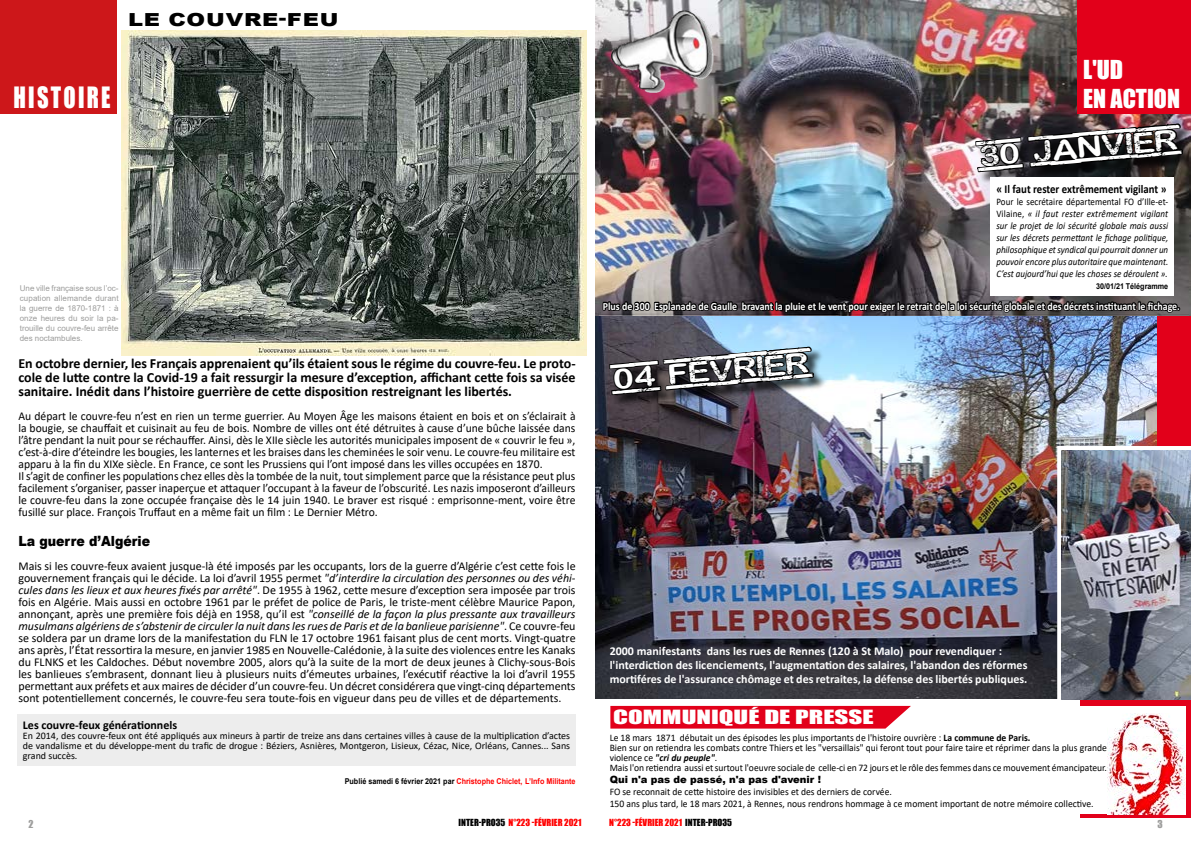
<style>
.page{position:relative;width:1191px;height:842px;background:#fff}
.page>*{position:absolute;margin:0;border:0;box-sizing:border-box;transform-origin:0 0}
.t1{font:36px "TOPSECRET";color:#fff;scale:1.25 1}
.t2{font:27px "Impact";letter-spacing:.1em;color:#fff;scale:.83 1}
.t3{font:24px/28.8px "Impact";color:#fff}
.t4{font:18px "Impact";color:#fff;scale:1.5 1}
.t5{font:900 18px "Arial";letter-spacing:.035em;color:#000;scale:1.25 1}
.t6{font:700 14px/14px "Calibri";color:#000;text-align:justify}
.t7{font:900 14px "Arial";color:#000;scale:.9 1}
.t8{font:12px/12px "Calibri";color:#000}
.t9{font:700 12px/14px "Calibri";color:#fff}
.t10{font:700 12px "Calibri";color:#000;scale:.9 1}
.t11{font:700 12px "Calibri";color:#000}
.t12{font:700 11px "Calibri";color:#fff;scale:.9 1}
.t13{font:10px/10px "Calibri";color:#000;scale:.96 1}
.t14{font:italic 10px/12px "Calibri";color:#000;text-align:justify;scale:.9 1}
.t15{font:10px/10px "Calibri";color:#000;text-align:justify}
.t16{font:900 10px "Arial";color:#000}
.t17{font:10px "Impact";color:#9d9d9c}
.t18{font:9px "Impact";color:#f00}
.t19{font:8px/10px "Arial";color:#9d9d9c;text-align:justify}
.t20{font:700 8px "Arial";color:#f00;scale:.9 1}
.t21{font:700 8px "Arial";color:#000;scale:.9 1}
.s1{font-style:italic}
.s2{color:#000}
.s3{font-style:normal}
.s4{font-weight:700}
.s5{font-weight:700;font-style:italic}
</style>
<div class="page">
<div style="left:1080px;top:310px;width:111px;height:508px;background:#e2001a"></div>
<img style="left:596px;top:0;width:595px;height:316px">
<div style="left:0;top:0;width:116px;height:113px;background:#cd171a"></div>
<div style="left:17px;top:714px;width:559px;height:51px;background:#ededed"></div>
<img style="left:122px;top:30px;width:465px;height:325px">
<div style="left:1077px;top:0;width:114px;height:114px;background:#e2001a"></div>
<img style="left:609px;top:9px;width:108px;height:83px">
<div style="left:976px;top:126px;width:215px;height:59px;background:#000;opacity:.75"></div>
<img style="left:974px;top:55px;width:210px;height:189px">
<div style="left:990px;top:178px;width:184px;height:118px;background:#fff"></div>
<img style="left:601px;top:290px;width:590px;height:410px">
<img style="left:1061px;top:451px;width:130px;height:248px">
<div style="left:609px;top:706px;width:576px;height:108px;background:#fff"></div>
<svg style="left:610px;top:706px;width:301px;height:23px;background:#e30f27"></svg>
<img style="left:1107px;top:713px;width:78px;height:101px">
<h3 class="t5" style="left:128px;top:6px;width:170px">LE COUVRE-FEU</h3>
<h2 class="t2" style="left:14px;top:76px;width:118px">HISTOIRE</h2>
<p class="t19" style="left:20px;top:283px;width:100px">Une ville française sous l’oc&shy;cupation allemande durant la guerre de 1870-1871 : à onze heures du soir la pa&shy;trouille du couvre-feu arrête des noctambules.</p>
<p class="t6" style="left:18px;top:356px;width:559px">En octobre dernier, les Français apprenaient qu’ils étaient sous le régime du couvre-feu. Le proto&shy;cole de lutte contre la Covid-19 a fait ressurgir la mesure d’exception, affichant cette fois sa visée sanitaire. Inédit dans l’histoire guerrière de cette disposition restreignant les libertés.</p>
<p class="t8" style="left:18px;top:409px;width:558px">Au départ le couvre-feu n’est en rien un terme guerrier. Au Moyen Âge les maisons étaient en bois et on s’éclairait à la bougie, se chauffait et cuisinait au feu de bois. Nombre de villes ont été détruites à cause d’une bûche laissée dans l’âtre pendant la nuit pour se réchauffer. Ainsi, dès le XIIe siècle les autorités municipales imposent de « couvrir le feu », c’est-à-dire d’éteindre les bougies, les lanternes et les braises dans les cheminées le soir venu. Le couvre-feu militaire est apparu à la fin du XIXe siècle. En France, ce sont les Prussiens qui l’ont imposé dans les villes occupées en 1870.<br>Il s’agit de confiner les populations chez elles dès la tombée de la nuit, tout simplement parce que la résistance peut plus facilement s’organiser, passer inaperçue et attaquer l’occupant à la faveur de l’obscurité. Les nazis imposeront d’ailleurs le couvre-feu dans la zone occupée française dès le 14 juin 1940. Le braver est risqué : emprisonne-ment, voire être fusillé sur place. François Truffaut en a même fait un film : Le Dernier Métro.</p>
<p class="t7" style="left:18px;top:531px;width:148px">La guerre d’Algérie</p>
<p class="t8" style="left:18px;top:559px;width:559px;text-align:justify">Mais si les couvre-feux avaient jusque-là été imposés par les occupants, lors de la guerre d’Algérie c’est cette fois le gouvernement français qui le décide. La loi d’avril 1955 permet <span class="s1">"d’interdire la circulation des personnes ou des véhi&shy;cules dans les lieux et aux heures fixés par arrêté"</span>. De 1955 à 1962, cette mesure d’exception sera imposée par trois fois en Algérie. Mais aussi en octobre 1961 par le préfet de police de Paris, le triste-ment célèbre Maurice Papon, annonçant, après une première fois déjà en 1958, qu’il est <span class="s1">"conseillé de la façon la plus pressante aux travailleurs musulmans algériens de s’abstenir de circuler la nuit dans les rues de Paris et de la banlieue parisienne"</span>. Ce couvre-feu se soldera par un drame lors de la manifestation du FLN le 17 octobre 1961 faisant plus de cent morts. Vingt-quatre ans après, l’État ressortira la mesure, en janvier 1985 en Nouvelle-Calédonie, à la suite des violences entre les Kanaks du FLNKS et les Caldoches. Début novembre 2005, alors qu’à la suite de la mort de deux jeunes à Clichy-sous-Bois les banlieues s’embrasent, donnant lieu à plusieurs nuits d’émeutes urbaines, l’exécutif réactive la loi d’avril 1955 permettant aux préfets et aux maires de décider d’un couvre-feu. Un décret considérera que vingt-cinq départements sont potentiellement concernés, le couvre-feu sera toute-fois en vigueur dans peu de villes et de départements.</p>
<p class="t11" style="left:23px;top:717px;width:156px">Les couvre-feux générationnels</p>
<p class="t15" style="left:23px;top:730px;width:549px">En 2014, des couvre-feux ont été appliqués aux mineurs à partir de treize ans dans certaines villes à cause de la multiplication d’actes de vandalisme et du développe-ment du trafic de drogue : Béziers, Asnières, Montgeron, Lisieux, Cézac, Nice, Orléans, Cannes... Sans grand succès.</p>
<p class="t20" style="left:345px;top:775px;width:258px"><span class="s2">Publié samedi 6 février 2021 par</span> Christophe Chiclet, L’Info Militante</p>
<h3 class="t3" style="left:1083px;top:55px;width:98px">L'UD<br>EN ACTION</h3>
<h1 class="t1" style="left:979px;top:138px;width:160px;rotate:-5deg">30 JANVIER</h1>
<p class="t10" style="left:996px;top:180px;width:191px">« Il faut rester extrêmement vigilant »</p>
<p class="t14" style="left:996px;top:195px;width:192px"><span class="s3">Pour le secrétaire départemental FO d’Ille-et-Vilaine,</span> « il faut rester extrêmement vigilant sur le projet de loi sécurité globale mais aussi sur les décrets permettant le fichage politique, philosophique et syndical qui pourrait donner un pouvoir encore plus autoritaire que maintenant.<br>C’est aujourd’hui que les choses se déroulent ».</p>
<p class="t21" style="left:1096px;top:280px;width:82px">30/01/21 Télégramme</p>
<p class="t12" style="left:603px;top:298px;width:642px">Plus de 300 Esplanade de Gaulle bravant la pluie et le vent pour exiger le retrait de la loi sécurité globale et des décrets instituant le fichage.</p>
<h1 class="t1" style="left:613px;top:361px;width:158px;rotate:-5deg">04 FEVRIER</h1>
<p class="t9" style="left:609px;top:644px;width:419px">2000 manifestants dans les rues de Rennes (120 à St Malo) pour revendiquer : l'interdiction des licenciements, l'augmentation des salaires, l'abandon des réformes mortiféres de l'assurance chômage et des retraites, la défense des libertés publiques.</p>
<h3 class="t4" style="left:613px;top:703px;width:175px">COMMUNIQUÉ DE PRESSE</h3>
<p class="t13" style="left:609px;top:733px;width:519px">Le 18 mars 1871 débutait un des épisodes les plus importants de l'histoire ouvrière : <span class="s4">La commune de Paris.<br></span>Bien sur on retiendra les combats contre Thiers et les "versaillais" qui feront tout pour faire taire et réprimer dans la plus grande violence ce <span class="s5">"cri du peuple"</span>.<br>Mais l'on retiendra aussi et surtout l'oeuvre sociale de celle-ci en 72 jours et le rôle des femmes dans ce mouvement émancipateur.</p>
<p class="t16" style="left:609px;top:772px;width:213px">Qui n'a pas de passé, n'a pas d'avenir !</p>
<p class="t13" style="left:609px;top:786px;width:506px;line-height:12px">FO se reconnait de cette histoire des invisibles et des derniers de corvée.<br>150 ans plus tard, le 18 mars 2021, à Rennes, nous rendrons hommage à ce moment important de notre mémoire collective.</p>
<p class="t17" style="left:28px;top:816px;width:7px">2</p>
<p class="t18" style="left:458px;top:816px;width:124px"><span class="s2">INTER-PRO35</span> N°223 -FÉVRIER 2021</p>
<p class="t18" style="left:609px;top:816px;width:124px">N°223 -FÉVRIER 2021 <span class="s2">INTER-PRO35</span></p>
<p class="t17" style="left:1157px;top:816px;width:7px">3</p>
</div>
